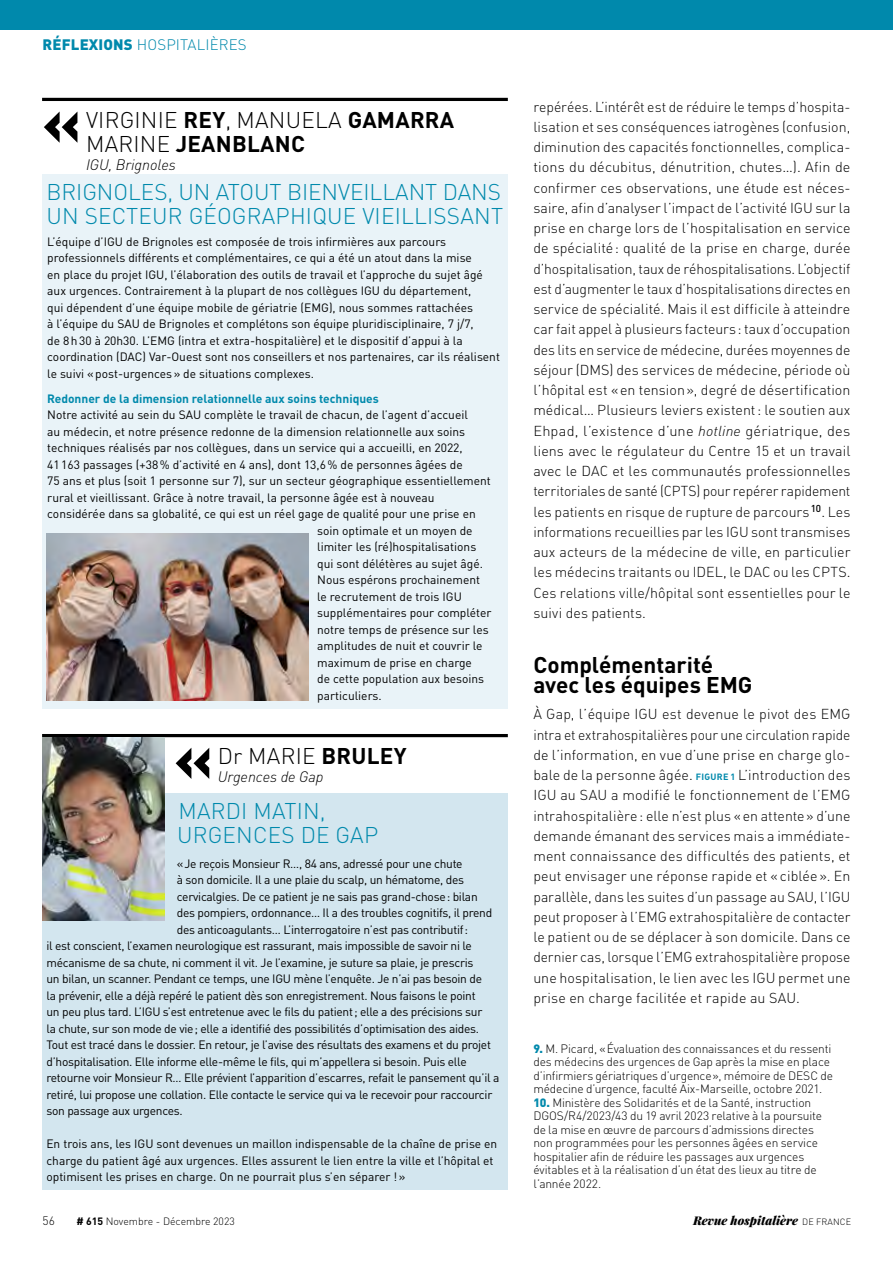
<style>
.page{position:relative;width:893px;height:1263px;background:#fff}
.page>*{position:absolute;margin:0;border:0;box-sizing:border-box;transform-origin:0 0}
.t1{font:900 57.75px "DINOT";color:#000}
.t2{font:300 22.5px/24px "DINOT";letter-spacing:.01em;color:#0089ac}
.t3{font:300 22.5px/24.2px "DINOT";letter-spacing:.01em;color:#000}
.t4{font:700 22.5px/20.2px "DINOT";color:#000}
.t5{font:italic 300 15px "DINOT";letter-spacing:-.005em;color:#000}
.t6{font:300 15px "DINOT";letter-spacing:.01em;color:#0089ac}
.t7{font:300 14.25px/20.2px "DINOT";letter-spacing:.005em;color:#000;text-align:justify}
.t8{font:12px/16.5px "DINOT";color:#000}
.t9{font:12px "DINOT";letter-spacing:-.025em;color:#000}
.t10{font:300 12px/13.5px "DINOT";letter-spacing:-.015em;color:#000}
.t11{font:700 12px "DINOT";color:#0089ac}
.t12{font:italic 900 12px "Playfair Display";color:#000}
.t13{font:300 10.5px "DINOT";color:#000}
.s1{font-weight:900}
.s2{font-weight:700}
.s3{font-style:italic}
.s4{font-weight:700;font-size:9px;color:#0089ac}
.s5{font-weight:900;color:#0089ac}
.s6{font-family:"DINOT";font-weight:300;font-style:normal;font-size:9px}
</style>
<div class="page">
<div style="left:42px;top:174px;width:466px;height:535px;background:#e9f3f8"></div>
<hr style="left:42px;top:98px;width:466px;height:3px;background:#000">
<img style="left:46px;top:533px;width:263px;height:168px">
<div style="left:42px;top:793px;width:466px;height:397px;background:#d3e6ef"></div>
<hr style="left:42px;top:734px;width:466px;height:3px;background:#000">
<img style="left:42px;top:737px;width:122px;height:183px">
<div style="left:0;top:0;width:893px;height:30px;background:#0089ac"></div>
<p class="t6" style="left:43px;top:35px;width:206px"><span class="s1">RÉFLEXIONS</span> HOSPITALIÈRES</p>
<h1 class="t1" style="left:42px;top:88px;width:40px">«</h1>
<h2 class="t3" style="left:86px;top:107px;width:370px">VIRGINIE <span class="s2">REY</span>, MANUELA <span class="s2">GAMARRA<br></span>MARINE <span class="s2">JEANBLANC</span></h2>
<p class="t5" style="left:86px;top:155px;width:91px">IGU, Brignoles</p>
<h2 class="t2" style="left:47px;top:179px;width:458px">BRIGNOLES, UN ATOUT BIENVEILLANT DANS<br>UN SECTEUR GÉOGRAPHIQUE VIEILLISSANT</h2>
<p class="t8" style="left:47px;top:233px;width:454px">L’équipe d’IGU de Brignoles est composée de trois infirmières aux parcours professionnels différents et complémentaires, ce qui a été un atout dans la mise<br>en place du projet IGU, l’élaboration des outils de travail et l’approche du sujet âgé aux urgences. Contrairement à la plupart de nos collègues IGU du département,<br>qui dépendent d’une équipe mobile de gériatrie (EMG), nous sommes rattachées<br>à l’équipe du SAU de Brignoles et complétons son équipe pluridisciplinaire, 7 j/7,<br>de 8h30 à 20h30. L’EMG (intra et extra-hospitalière) et le dispositif d’appui à la coordination (DAC) Var-Ouest sont nos conseillers et nos partenaires, car ils réalisent le suivi «post-urgences» de situations complexes.</p>
<p class="t11" style="left:47px;top:391px;width:333px">Redonner de la dimension relationnelle aux soins techniques</p>
<p class="t8" style="left:47px;top:407px;width:422px">Notre activité au sein du SAU complète le travail de chacun, de l’agent d’accueil</p>
<p class="t8" style="left:47px;top:423px;width:419px">au médecin, et notre présence redonne de la dimension relationnelle aux soins</p>
<p class="t8" style="left:47px;top:440px;width:417px">techniques réalisés par nos collègues, dans un service qui a accueilli, en 2022,</p>
<p class="t8" style="left:47px;top:456px;width:417px">41163 passages (+38% d’activité en 4 ans), dont 13,6% de personnes âgées de</p>
<p class="t8" style="left:47px;top:473px;width:445px">75 ans et plus (soit 1 personne sur 7), sur un secteur géographique essentiellement</p>
<p class="t8" style="left:47px;top:489px;width:389px">rural et vieillissant. Grâce à notre travail, la personne âgée est à nouveau</p>
<p class="t8" style="left:47px;top:506px;width:430px">considérée dans sa globalité, ce qui est un réel gage de qualité pour une prise en</p>
<p class="t8" style="left:317px;top:522px;width:157px">soin optimale et un moyen de</p>
<p class="t8" style="left:317px;top:539px;width:161px">limiter les (ré)hospitalisations</p>
<p class="t8" style="left:317px;top:555px;width:167px">qui sont délétères au sujet âgé.</p>
<p class="t8" style="left:317px;top:572px;width:165px">Nous espérons prochainement</p>
<p class="t8" style="left:317px;top:588px;width:146px">le recrutement de trois IGU</p>
<p class="t8" style="left:317px;top:605px;width:176px">supplémentaires pour compléter</p>
<p class="t8" style="left:317px;top:621px;width:173px">notre temps de présence sur les</p>
<p class="t8" style="left:317px;top:638px;width:167px">amplitudes de nuit et couvrir le</p>
<p class="t8" style="left:317px;top:654px;width:156px">maximum de prise en charge</p>
<p class="t8" style="left:317px;top:671px;width:169px">de cette population aux besoins</p>
<p class="t8" style="left:317px;top:687px;width:66px">particuliers.</p>
<h1 class="t1" style="left:174px;top:724px;width:40px">«</h1>
<h2 class="t3" style="left:218px;top:743px;width:190px">Dr MARIE <span class="s2">BRULEY</span></h2>
<p class="t5" style="left:218px;top:767px;width:107px">Urgences de Gap</p>
<h2 class="t2" style="left:177px;top:798px;width:203px">MARDI MATIN,<br>URGENCES DE GAP</h2>
<p class="t9" style="left:177px;top:856px;width:287px">«Je reçois Monsieur R…, 84 ans, adressé pour une chute</p>
<p class="t9" style="left:177px;top:872px;width:289px">à son domicile. Il a une plaie du scalp, un hématome, des</p>
<p class="t9" style="left:177px;top:889px;width:302px">cervicalgies. De ce patient je ne sais pas grand-chose: bilan</p>
<p class="t9" style="left:177px;top:905px;width:317px">des pompiers, ordonnance… Il a des troubles cognitifs, il prend</p>
<p class="t9" style="left:177px;top:922px;width:293px">des anticoagulants… L’interrogatoire n’est pas contributif:</p>
<p class="t9" style="left:46px;top:938px;width:427px">il est conscient, l’examen neurologique est rassurant, mais impossible de savoir ni le</p>
<p class="t9" style="left:46px;top:955px;width:428px">mécanisme de sa chute, ni comment il vit. Je l’examine, je suture sa plaie, je prescris</p>
<p class="t9" style="left:46px;top:971px;width:437px">un bilan, un scanner. Pendant ce temps, une IGU mène l’enquête. Je n’ai pas besoin de</p>
<p class="t9" style="left:46px;top:988px;width:431px">la prévenir, elle a déjà repéré le patient dès son enregistrement. Nous faisons le point</p>
<p class="t9" style="left:46px;top:1004px;width:437px">un peu plus tard. L’IGU s’est entretenue avec le fils du patient; elle a des précisions sur</p>
<p class="t9" style="left:46px;top:1021px;width:434px">la chute, sur son mode de vie; elle a identifié des possibilités d’optimisation des aides.</p>
<p class="t9" style="left:46px;top:1037px;width:446px">Tout est tracé dans le dossier. En retour, je l’avise des résultats des examens et du projet</p>
<p class="t9" style="left:46px;top:1054px;width:422px">d’hospitalisation. Elle informe elle-même le fils, qui m’appellera si besoin. Puis elle</p>
<p class="t9" style="left:46px;top:1070px;width:454px">retourne voir Monsieur R… Elle prévient l’apparition d’escarres, refait le pansement qu’il a</p>
<p class="t9" style="left:46px;top:1087px;width:447px">retiré, lui propose une collation. Elle contacte le service qui va le recevoir pour raccourcir</p>
<p class="t9" style="left:46px;top:1103px;width:138px">son passage aux urgences.</p>
<p class="t8" style="left:46px;top:1135px;width:452px">En trois ans, les IGU sont devenues un maillon indispensable de la chaîne de prise en charge du patient âgé aux urgences. Elles assurent le lien entre la ville et l’hôpital et optimisent les prises en charge. On ne pourrait plus s’en séparer !»</p>
<p class="t7" style="left:533px;top:96px;width:319px">repérées. L’intérêt est de réduire le temps d’hospita&shy;lisation et ses conséquences iatrogènes (confusion, diminution des capacités fonctionnelles, complica&shy;tions du décubitus, dénutrition, chutes…). Afin de confirmer ces observations, une étude est néces&shy;saire, afin d’analyser l’impact de l’activité IGU sur la prise en charge lors de l’hospitalisation en service de spécialité: qualité de la prise en charge, durée d’hospitalisation, taux de réhospitalisations. L’objectif est d’augmenter le taux d’hospitalisations directes en service de spécialité. Mais il est difficile à atteindre car fait appel à plusieurs facteurs: taux d’occupation des lits en service de médecine, durées moyennes de séjour (DMS) des services de médecine, période où l’hôpital est «en tension», degré de désertification médical… Plusieurs leviers existent: le soutien aux Ehpad, l’existence d’une <span class="s3">hotline</span> gériatrique, des liens avec le régulateur du Centre 15 et un travail avec le DAC et les communautés professionnelles territoriales de santé (CPTS) pour repérer rapidement les patients en risque de rupture de parcours<sup>10</sup>. Les informations recueillies par les IGU sont transmises aux acteurs de la médecine de ville, en particulier les médecins traitants ou IDEL, le DAC ou les CPTS.<br>Ces relations ville/hôpital sont essentielles pour le suivi des patients.</p>
<h2 class="t4" style="left:533px;top:654px;width:221px">Complémentarité avec les équipes EM G</h2>
<p class="t7" style="left:533px;top:704px;width:319px">À Gap, l’équipe IGU est devenue le pivot des EMG intra et extrahospitalières pour une circulation rapide de l’information, en vue d’une prise en charge glo&shy;bale de la personne âgée. <span class="s4">FIGURE 1</span> L’introduction des IGU au SAU a modifié le fonctionnement de l’EMG intrahospitalière: elle n’est plus «en attente» d’une demande émanant des services mais a immédiate&shy;ment connaissance des difficultés des patients, et peut envisager une réponse rapide et «ciblée». En parallèle, dans les suites d’un passage au SAU, l’IGU peut proposer à l’EMG extrahospitalière de contacter le patient ou de se déplacer à son domicile. Dans ce dernier cas, lorsque l’EMG extrahospitalière propose une hospitalisation, le lien avec les IGU permet une prise en charge facilitée et rapide au SAU.</p>
<p class="t10" style="left:533px;top:1041px;width:301px"><span class="s5">9.</span> M. Picard, «Évaluation des connaissances et du ressenti des médecins des urgences de Gap après la mise en place d’infirmiers gériatriques d’urgence», mémoire de DESC de médecine d’urgence, faculté Aix-Marseille, octobre 2021.</p>
<p class="t10" style="left:533px;top:1095px;width:290px"><span class="s5">10.</span> Ministère des Solidarités et de la Santé, instruction DGOS/R4/2023/43 du 19 avril 2023 relative à la poursuite de la mise en œuvre de parcours d’admissions directes non programmées pour les personnes âgées en service hospitalier afin de réduire les passages aux urgences évitables et à la réalisation d’un état des lieux au titre de l’année 2022.</p>
<p class="t10" style="left:43px;top:1213px;width:14px">56</p>
<p class="t13" style="left:77px;top:1214px;width:160px"><span class="s2"># 615</span> Novembre - Décembre 2023</p>
<p class="t12" style="left:693px;top:1211px;width:159px">Revue hospitalière <span class="s6">DE FRANCE</span></p>
</div>
